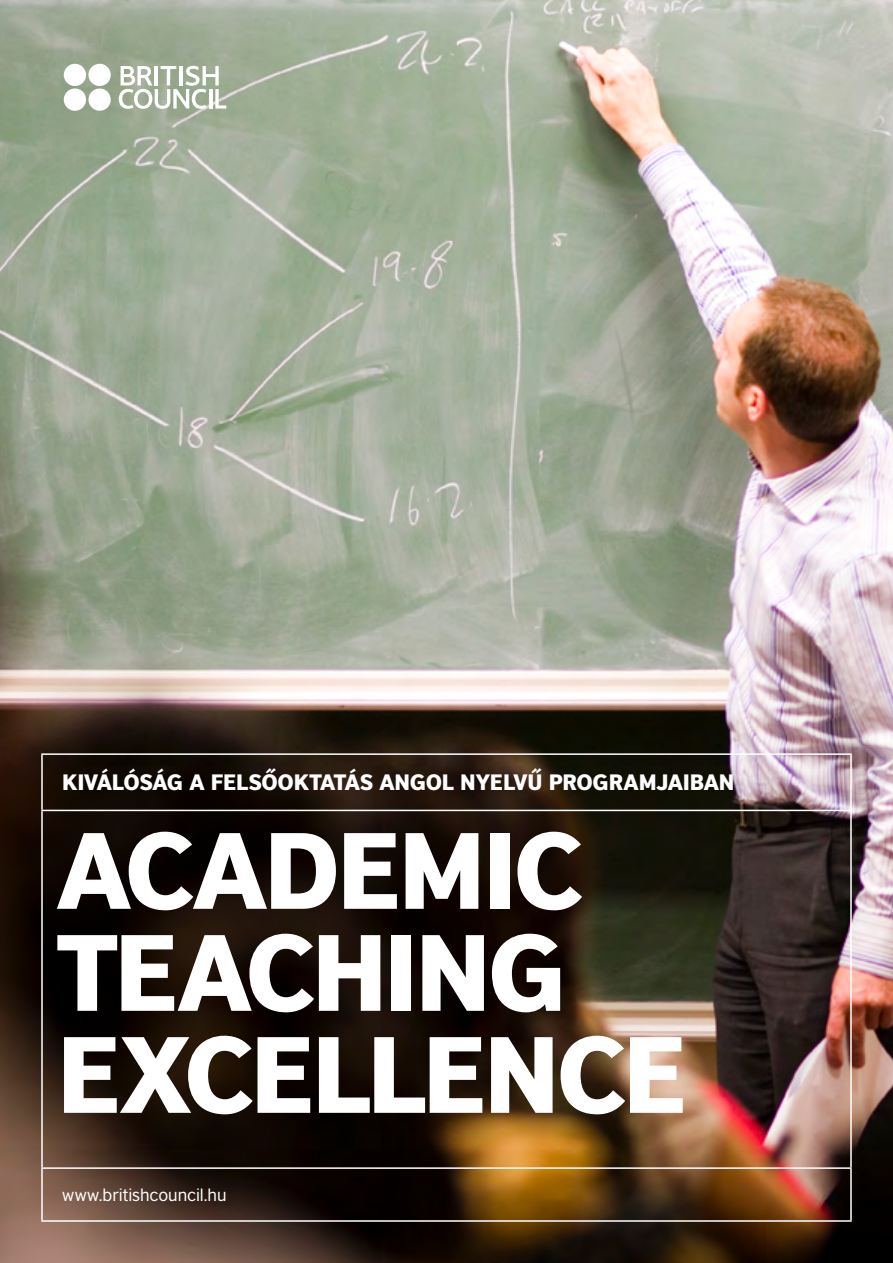
<style>
.page{position:relative;width:893px;height:1263px;background:#fff}
.page>*{position:absolute;margin:0;border:0;box-sizing:border-box;transform-origin:0 0}
.t1{font:900 102px/102px "British Council Sans";letter-spacing:-.035em;color:#fff}
.t2{font:900 21px "British Council Sans";letter-spacing:-.015em;color:#fff}
.t3{font:16.5px "British Council Sans";letter-spacing:-.005em;color:#fff}
</style>
<div class="page">
<img style="left:0;top:0;width:893px;height:1263px">
<hr style="left:41px;top:753px;width:811px;height:2px;background:#fff">
<hr style="left:41px;top:755px;width:2px;height:55px;background:#fff">
<hr style="left:850px;top:755px;width:2px;height:55px;background:#fff">
<hr style="left:41px;top:810px;width:811px;height:1px;background:#fff">
<hr style="left:41px;top:811px;width:2px;height:356px;background:#fff">
<hr style="left:850px;top:811px;width:2px;height:356px;background:#fff">
<hr style="left:41px;top:1167px;width:811px;height:2px;background:#fff">
<hr style="left:41px;top:1169px;width:2px;height:51px;background:#fff">
<hr style="left:850px;top:1169px;width:2px;height:51px;background:#fff">
<hr style="left:41px;top:1220px;width:811px;height:2px;background:#fff">
<svg style="left:119px;top:66px;width:107px;height:43px"></svg>
<div style="left:88px;top:64px;width:23px;height:22px;background:#fff;border-radius:50%"></div>
<div style="left:64px;top:64px;width:22px;height:22px;background:#fff;border-radius:50%"></div>
<div style="left:88px;top:88px;width:23px;height:23px;background:#fff;border-radius:50%"></div>
<div style="left:64px;top:88px;width:22px;height:23px;background:#fff;border-radius:50%"></div>
<p class="t2" style="left:62px;top:768px;width:674px">KIVÁLÓSÁG A FELSŐOKTATÁS ANGOL NYELVŰ PROGRAMJAIBAN</p>
<h1 class="t1" style="left:57px;top:816px;width:633px">ACADEMIC<br>TEACHING<br>EXCELLENCE</h1>
<p class="t3" style="left:62px;top:1184px;width:166px">www.britishcouncil.hu</p>
</div>
